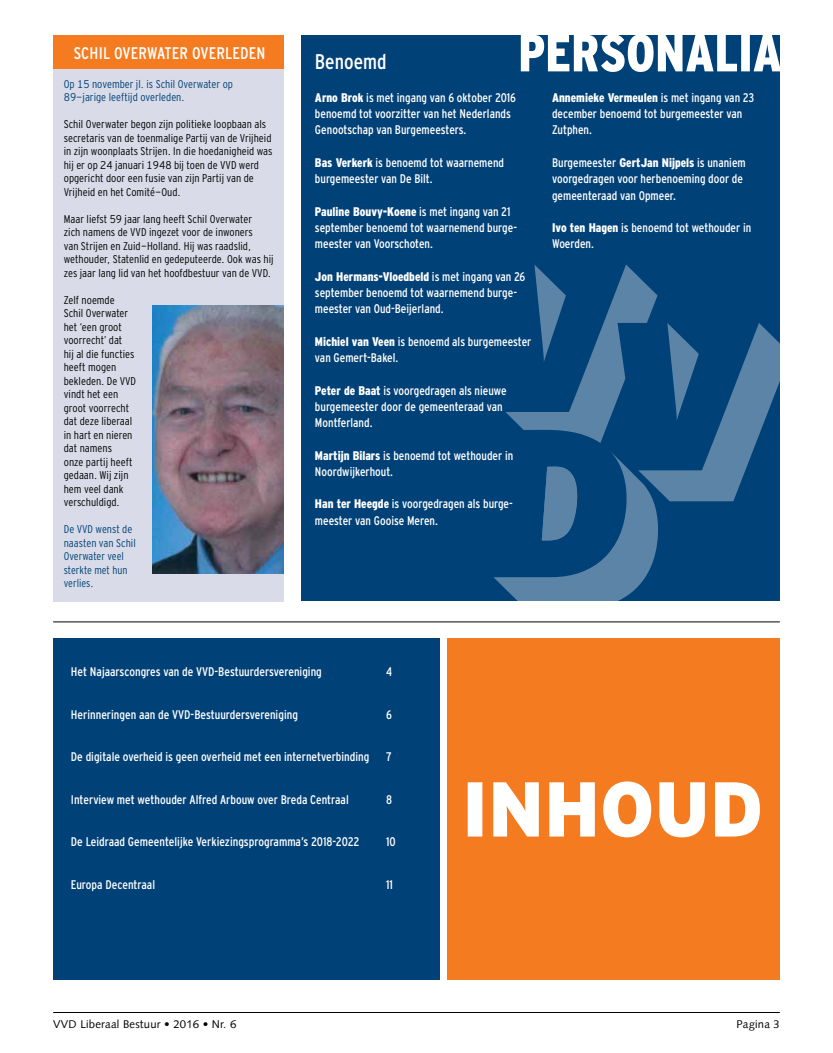
<style>
.page{position:relative;width:833px;height:1053px;background:#fff}
.page>*{position:absolute;margin:0;border:0;box-sizing:border-box;transform-origin:0 0}
.t1{font:condensed 21.25px "Interstate Plus";color:#fff}
.t2{font:condensed 16.88px "Interstate";letter-spacing:.01em;color:#fff}
.t3{font:condensed 12.5px/16.2px "Interstate Plus";color:#fff}
.t4{font:900 condensed 12.5px "Interstate";color:#fff}
.t5{font:11.25px/13.5px "Interstate Cond Mono Lgt";color:#000}
.t6{font:11.25px/13.5px "Interstate Cond Mono Lgt";color:#004177}
.t7{font:11.25px "Syntax";letter-spacing:.02em;color:#000}
.s1{font-family:"Interstate";font-weight:900}
.s2{font-family:"Interstate Plus";font-weight:400}
</style>
<div class="page">
<hr style="left:53px;top:1012px;width:727px;height:1px;background:#000">
<div style="left:301px;top:35px;width:479px;height:566px;background:#004177"></div>
<svg style="left:493px;top:264px;width:287px;height:337px"></svg>
<div style="left:53px;top:638px;width:386px;height:342px;background:#004177"></div>
<div style="left:448px;top:638px;width:332px;height:342px;background:#f47b20"></div>
<svg style="left:468px;top:781px;width:292px;height:56px"></svg>
<hr style="left:53px;top:621px;width:727px;height:1px;background:#000">
<svg style="left:521px;top:35px;width:259px;height:37px"></svg>
<div style="left:53px;top:37px;width:230px;height:564px;background:#d9dce8"></div>
<img style="left:152px;top:305px;width:131px;height:268px">
<div style="left:53px;top:35px;width:230px;height:34px;background:#f47b20"></div>
<h2 class="t2" style="left:74px;top:43px;width:193px">SCHIL OVERWATER OVERLEDEN</h2>
<p class="t6" style="left:64px;top:77px;width:171px">Op 15 november jl. is Schil Overwater op<br>89-jarige leeftijd overleden.</p>
<p class="t5" style="left:64px;top:117px;width:210px">Schil Overwater begon zijn politieke loopbaan als secretaris van de toenmalige Partij van de Vrijheid in zijn woonplaats Strijen. In die hoedanigheid was hij er op 24 januari 1948 bij toen de VVD werd opgericht door een fusie van zijn Partij van de Vrijheid en het Comité-Oud.</p>
<p class="t5" style="left:64px;top:212px;width:211px">Maar liefst 59 jaar lang heeft Schil Overwater<br>zich namens de VVD ingezet voor de inwoners<br>van Strijen en Zuid-Holland. Hij was raadslid, wethouder, Statenlid en gedeputeerde. Ook was hij zes jaar lang lid van het hoofdbestuur van de VVD.</p>
<p class="t5" style="left:64px;top:293px;width:74px">Zelf noemde<br>Schil Overwater het ‘een groot voorrecht’ dat<br>hij al die functies heeft mogen bekleden. De VVD vindt het een groot voorrecht dat deze liberaal in hart en nieren dat namens<br>onze partij heeft gedaan. Wij zijn hem veel dank verschuldigd.</p>
<p class="t6" style="left:64px;top:522px;width:73px">De VVD wenst de naasten van Schil<br>Overwater veel sterkte met hun verlies.</p>
<h1 class="t1" style="left:315px;top:50px;width:73px">Benoemd</h1>
<p class="t3" style="left:315px;top:89px;width:202px"><span class="s1">Arno Brok</span> is met ingang van 6 oktober 2016 benoemd tot voorzitter van het Nederlands<br>Genootschap van Burgemeesters.</p>
<p class="t3" style="left:315px;top:154px;width:191px"><span class="s1">Bas Verkerk</span> is benoemd tot waarnemend burgemeester van De Bilt.</p>
<p class="t4" style="left:315px;top:204px;width:197px">Pauline Bouvy-Koene <span class="s2">is met ingang van 21</span></p>
<p class="t3" style="left:315px;top:219px;width:203px">september benoemd tot waarnemend burge&shy;meester van Voorschoten.</p>
<p class="t4" style="left:315px;top:269px;width:212px">Jon Hermans-Vloedbeld <span class="s2">is met ingang van 26</span></p>
<p class="t3" style="left:315px;top:284px;width:203px">september benoemd tot waarnemend burge&shy;meester van Oud-Beijerland.</p>
<p class="t3" style="left:315px;top:333px;width:218px"><span class="s1">Michiel van Veen</span> is benoemd als burgemeester van Gemert-Bakel.</p>
<p class="t3" style="left:315px;top:382px;width:193px"><span class="s1">Peter de Baat</span> is voorgedragen als nieuwe burgemeester door de gemeenteraad van<br>Montferland.</p>
<p class="t3" style="left:315px;top:447px;width:200px"><span class="s1">Martijn Bilars</span> is benoemd tot wethouder in<br>Noordwijkerhout.</p>
<p class="t3" style="left:315px;top:496px;width:199px"><span class="s1">Han ter Heegde</span> is voorgedragen als burge&shy;meester van Gooise Meren.</p>
<p class="t4" style="left:552px;top:91px;width:204px">Annemieke Vermeulen <span class="s2">is met ingang van 23</span></p>
<p class="t3" style="left:552px;top:106px;width:192px">december benoemd tot burgemeester van<br>Zutphen.</p>
<p class="t3" style="left:552px;top:154px;width:195px">Burgemeester <span class="s1">GertJan Nijpels</span> is unaniem voorgedragen voor herbenoeming door de gemeenteraad van Opmeer.</p>
<p class="t3" style="left:552px;top:219px;width:201px"><span class="s1">Ivo ten Hagen</span> is benoemd tot wethouder in<br>Woerden.</p>
<p class="t3" style="left:71px;top:663px;width:252px">Het Najaarscongres van de VVD-Bestuurdersvereniging</p>
<p class="t3" style="left:386px;top:663px;width:7px">4</p>
<p class="t3" style="left:71px;top:706px;width:228px">Herinneringen aan de VVD-Bestuurdersvereniging</p>
<p class="t3" style="left:386px;top:706px;width:7px">6</p>
<p class="t3" style="left:71px;top:748px;width:300px">De digitale overheid is geen overheid met een internetverbinding</p>
<p class="t3" style="left:386px;top:748px;width:7px">7</p>
<p class="t3" style="left:71px;top:791px;width:279px">Interview met wethouder Alfred Arbouw over Breda Centraal</p>
<p class="t3" style="left:386px;top:791px;width:7px">8</p>
<p class="t3" style="left:71px;top:833px;width:290px">De Leidraad Gemeentelijke Verkiezingsprogramma’s 2018-2022</p>
<p class="t3" style="left:386px;top:833px;width:11px">10</p>
<p class="t3" style="left:71px;top:876px;width:86px">Europa Decentraal</p>
<p class="t3" style="left:386px;top:876px;width:8px">11</p>
<p class="t7" style="left:53px;top:1017px;width:185px">VVD Liberaal Bestuur • 2016 • Nr. 6</p>
<p class="t7" style="left:736px;top:1017px;width:45px">Pagina 3</p>
</div>
